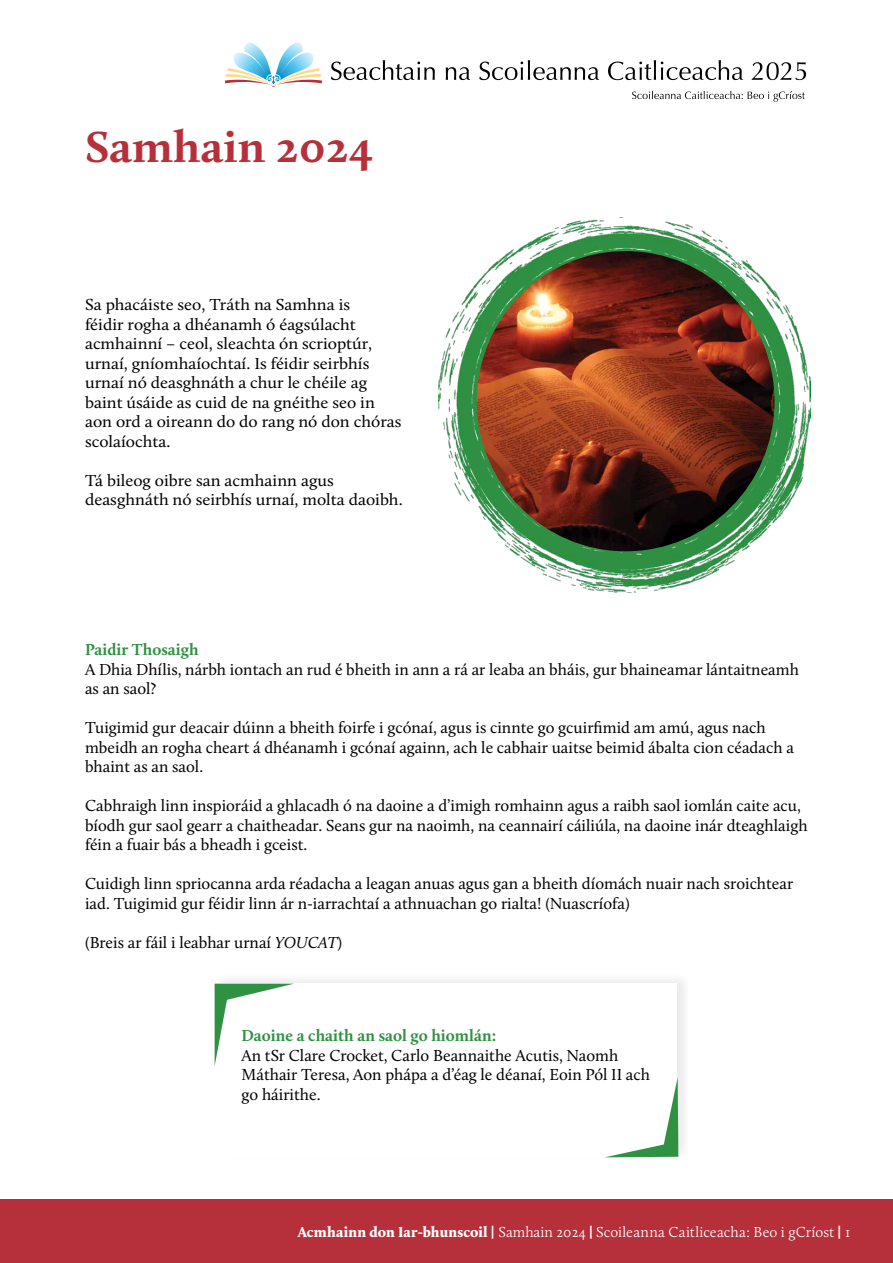
<style>
.page{position:relative;width:893px;height:1263px;background:#fff}
.page>*{position:absolute;margin:0;border:0;box-sizing:border-box;transform-origin:0 0}
.t1{font:700 45px "Calluna";color:#b6303b;scale:1.05 1}
.t2{font:16.5px/19.5px "Calluna";color:#000}
.t3{font:16.5px/19.5px "Calluna";color:#000;scale:1.05 1}
.t4{font:700 16.5px "Calluna";color:#2f9142}
.t5{font:300 15px "Calluna";letter-spacing:.005em;color:#fff}
.s1{font-style:italic}
.s2{font-weight:900}
.s3{font-family:"Karmina";font-weight:700}
</style>
<div class="page">
<div style="left:0;top:1199px;width:893px;height:64px;background:#b6303b"></div>
<svg style="left:225px;top:43px;width:97px;height:44px"></svg>
<svg style="left:632px;top:91px;width:173px;height:11px"></svg>
<svg style="left:331px;top:60px;width:104px;height:20px"></svg>
<svg style="left:446px;top:67px;width:24px;height:13px"></svg>
<svg style="left:479px;top:60px;width:120px;height:20px"></svg>
<svg style="left:608px;top:60px;width:135px;height:20px"></svg>
<svg style="left:751px;top:62px;width:55px;height:18px"></svg>
<img style="left:439px;top:217px;width:371px;height:376px">
<img style="left:477px;top:251px;width:297px;height:300px">
<div style="left:214px;top:971px;width:478px;height:190px;background:#000;opacity:.08"></div>
<div style="left:215px;top:984px;width:462px;height:173px;background:#fff"></div>
<svg style="left:215px;top:984px;width:78px;height:80px"></svg>
<svg style="left:606px;top:1077px;width:72px;height:80px"></svg>
<h1 class="t1" style="left:85px;top:119px;width:276px">Samhain 2024</h1>
<p class="t3" style="left:85px;top:295px;width:303px">Sa phacáiste seo, Tráth na Samhna is<br>féidir rogha a dhéanamh ó éagsúlacht acmhainní – ceol, sleachta ón scrioptúr, urnaí, gníomhaíochtaí. Is féidir seirbhís urnaí nó deasghnáth a chur le chéile ag baint úsáide as cuid de na gnéithe seo in aon ord a oireann do do rang nó don chóras scolaíochta.</p>
<p class="t3" style="left:85px;top:470px;width:304px">Tá bileog oibre san acmhainn agus deasghnáth nó seirbhís urnaí, molta daoibh.</p>
<p class="t4" style="left:85px;top:639px;width:115px">Paidir Thosaigh</p>
<p class="t2" style="left:85px;top:659px;width:715px">A Dhia Dhílis, nárbh iontach an rud é bheith in ann a rá ar leaba an bháis, gur bhaineamar lántaitneamh as an saol?</p>
<p class="t2" style="left:85px;top:718px;width:710px">Tuigimid gur deacair dúinn a bheith foirfe i gcónaí, agus is cinnte go gcuirfimid am amú, agus nach mbeidh an rogha cheart á dhéanamh i gcónaí againn, ach le cabhair uaitse beimid ábalta cion céadach a bhaint as an saol.</p>
<p class="t2" style="left:85px;top:796px;width:724px">Cabhraigh linn inspioráid a ghlacadh ó na daoine a d’imigh romhainn agus a raibh saol iomlán caite acu, bíodh gur saol gearr a chaitheadar. Seans gur na naoimh, na ceannairí cáiliúla, na daoine inár dteaghlaigh féin a fuair bás a bheadh i gceist.</p>
<p class="t2" style="left:85px;top:874px;width:710px">Cuidigh linn spriocanna arda réadacha a leagan anuas agus gan a bheith díomách nuair nach sroichtear iad. Tuigimid gur féidir linn ár n-iarrachtaí a athnuachan go rialta! (Nuascríofa)</p>
<p class="t2" style="left:85px;top:932px;width:259px">(Breis ar fáil i leabhar urnaí <span class="s1">YOUCAT</span>)</p>
<p class="t4" style="left:242px;top:1025px;width:256px">Daoine a chaith an saol go hiomlán:</p>
<p class="t2" style="left:242px;top:1045px;width:410px">An tSr Clare Crocket, Carlo Beannaithe Acutis, Naomh<br>Máthair Teresa, Aon phápa a d’éag le déanaí, Eoin Pól II ach go háirithe.</p>
<p class="t5" style="left:298px;top:1223px;width:554px"><span class="s2">Acmhainn don Iar-bhunscoil</span> <span class="s3">|</span> Samhain 2024 <span class="s3">|</span> Scoileanna Caitliceacha: Beo i gCríost <span class="s3">|</span> 1</p>
</div>
